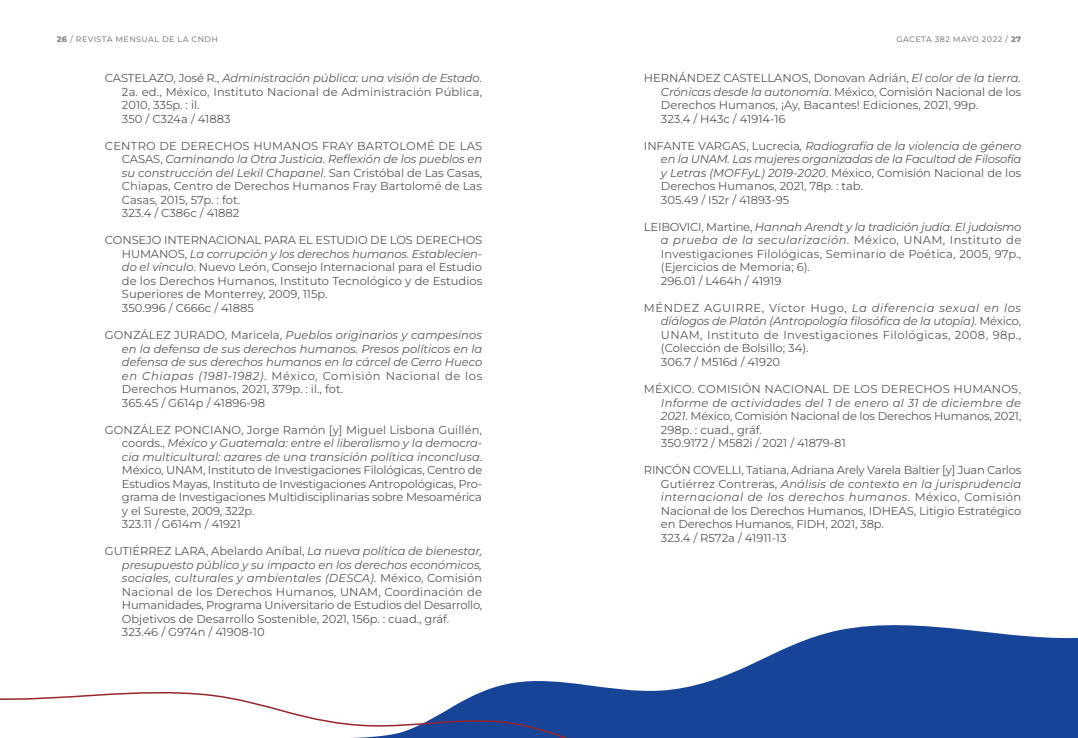
<style>
.page{position:relative;width:1078px;height:738px;background:#fff}
.page>*{position:absolute;margin:0;border:0;box-sizing:border-box;transform-origin:0 0}
.t1{font:11.5px/13.5px "Montserrat";letter-spacing:-.005em;color:#575756}
.t2{font:italic 11.5px/13.5px "Montserrat";letter-spacing:-.005em;color:#575756}
.t3{font:11.5px/13.5px "Montserrat";letter-spacing:.015em;color:#575756}
.t4{font:11.5px/13.5px "Montserrat";letter-spacing:.035em;color:#575756}
.t5{font:500 8px "Montserrat";letter-spacing:.05em;color:#878787}
.s1{font-weight:800}
.s2{font-style:italic}
.s3{font-style:normal}
</style>
<div class="page">
<svg style="left:489px;top:625px;width:588px;height:112px;fill:#174496"></svg>
<svg style="left:0;top:689px;width:673px;height:48px"></svg>
<p class="t5" style="left:57px;top:33px;width:163px"><span class="s1">26</span> / REVISTA MENSUAL DE LA CNDH</p>
<p class="t5" style="left:896px;top:33px;width:126px">GACETA 382 MAYO 2022 / <span class="s1">27</span></p>
<p class="t1" style="left:660px;top:71px;width:361px;text-indent:-17px">HERNÁNDEZ CASTELLANOS, Donovan Adrián, <span class="s2">El color de la tierra.<br>Crónicas desde la autonomía</span>. México, Comisión Nacional de los Derechos Humanos, ¡Ay, Bacantes! Ediciones, 2021, 99p.<br>323.4 / H43c / 41914-16</p>
<p class="t2" style="left:660px;top:138px;width:362px;text-indent:-17px"><span class="s3">INFANTE VARGAS, Lucrecia</span>, Radiografía de la violencia de género en la UNAM. Las mujeres organizadas de la Facultad de Filosofía y Letras (MOFFyL) 2019-2020<span class="s3">. México, Comisión Nacional de los Derechos Humanos, 2021, 78p. : tab.<br>305.49 / I52r / 41893-95</span></p>
<p class="t3" style="left:660px;top:219px;width:362px;text-indent:-17px">LEIBOVICI, Martine, <span class="s2">Hannah Arendt y la tradición judía. El judaísmo a prueba de la secularización</span>. México, UNAM, Instituto de Investigaciones Filológicas, Seminario de Poética, 2005, 97p., (Ejercicios de Memoria; 6).<br>296.01 / L464h / 41919</p>
<p class="t4" style="left:660px;top:300px;width:361px;text-indent:-17px">MÉNDEZ AGUIRRE, Víctor Hugo, <span class="s2">La diferencia sexual en los diálogos de Platón (Antropología filosófica de la utopía)</span>. México, UNAM, Instituto de Investigaciones Filológicas, 2008, 98p., (Colección de Bolsillo; 34).<br>306.7 / M516d / 41920</p>
<p class="t3" style="left:643px;top:381px;width:378px">MÉXICO. COMISIÓN NACIONAL DE LOS DERECHOS HUMANOS,</p>
<p class="t1" style="left:660px;top:395px;width:361px"><span class="s2">Informe de actividades del 1 de enero al 31 de diciembre de 2021</span>. México, Comisión Nacional de los Derechos Humanos, 2021, 298p. : cuad., gráf.<br>350.9172 / M582i / 2021 / 41879-81</p>
<p class="t1" style="left:660px;top:462px;width:362px;text-indent:-17px">RINCÓN COVELLI, Tatiana, Adriana Arely Varela Baltier [y] Juan Carlos Gutiérrez Contreras, <span class="s2">Análisis de contexto en la jurisprudencia internacional de los derechos humanos</span>. México, Comisión Nacional de los Derechos Humanos, IDHEAS, Litigio Estratégico en Derechos Humanos, FIDH, 2021, 38p.<br>323.4 / R572a / 41911-13</p>
<p class="t3" style="left:122px;top:71px;width:362px;text-indent:-17px">CASTELAZO, José R., <span class="s2">Administración pública: una visión de Estado</span>.<br>2a. ed., México, Instituto Nacional de Administración Pública, 2010, 335p. : il.<br>350 / C324a / 41883</p>
<p class="t1" style="left:122px;top:138px;width:362px;text-indent:-17px">CENTRO DE DERECHOS HUMANOS FRAY BARTOLOMÉ DE LAS CASAS, <span class="s2">Caminando la Otra Justicia. Reflexión de los pueblos en su construcción del Lekil Chapanel</span>. San Cristóbal de Las Casas, Chiapas, Centro de Derechos Humanos Fray Bartolomé de Las Casas, 2015, 57p. : fot.<br>323.4 / C386c / 41882</p>
<p class="t1" style="left:122px;top:233px;width:362px;text-indent:-17px">CONSEJO INTERNACIONAL PARA EL ESTUDIO DE LOS DERECHOS HUMANOS, <span class="s2">La corrupción y los derechos humanos. Establecien&shy;do el vínculo</span>. Nuevo León, Consejo Internacional para el Estudio de los Derechos Humanos, Instituto Tecnológico y de Estudios Superiores de Monterrey, 2009, 115p.<br>350.996 / C666c / 41885</p>
<p class="t2" style="left:122px;top:327px;width:362px;text-indent:-17px"><span class="s3">GONZÁLEZ JURADO, Maricela,</span> Pueblos originarios y campesinos en la defensa de sus derechos humanos. Presos políticos en la defensa de sus derechos humanos en la cárcel de Cerro Hueco en Chiapas (1981-1982)<span class="s3">. México, Comisión Nacional de los Derechos Humanos, 2021, 379p. : il., fot.<br>365.45 / G614p / 41896-98</span></p>
<p class="t1" style="left:122px;top:422px;width:362px;text-indent:-17px">GONZÁLEZ PONCIANO, Jorge Ramón [y] Miguel Lisbona Guillén, coords., <span class="s2">México y Guatemala: entre el liberalismo y la democra&shy;cia multicultural: azares de una transición política inconclusa</span>.<br>México, UNAM, Instituto de Investigaciones Filológicas, Centro de Estudios Mayas, Instituto de Investigaciones Antropológicas, Pro&shy;grama de Investigaciones Multidisciplinarias sobre Mesoamérica y el Sureste, 2009, 322p.<br>323.11 / G614m / 41921</p>
<p class="t1" style="left:122px;top:543px;width:362px;text-indent:-17px">GUTIÉRREZ LARA, Abelardo Aníbal, <span class="s2">La nueva política de bienestar, presupuesto público y su impacto en los derechos económicos, sociales, culturales y ambientales (DESCA).</span> México, Comisión Nacional de los Derechos Humanos, UNAM, Coordinación de Humanidades, Programa Universitario de Estudios del Desarrollo, Objetivos de Desarrollo Sostenible, 2021, 156p. : cuad., gráf.<br>323.46 / G974n / 41908-10</p>
</div>
